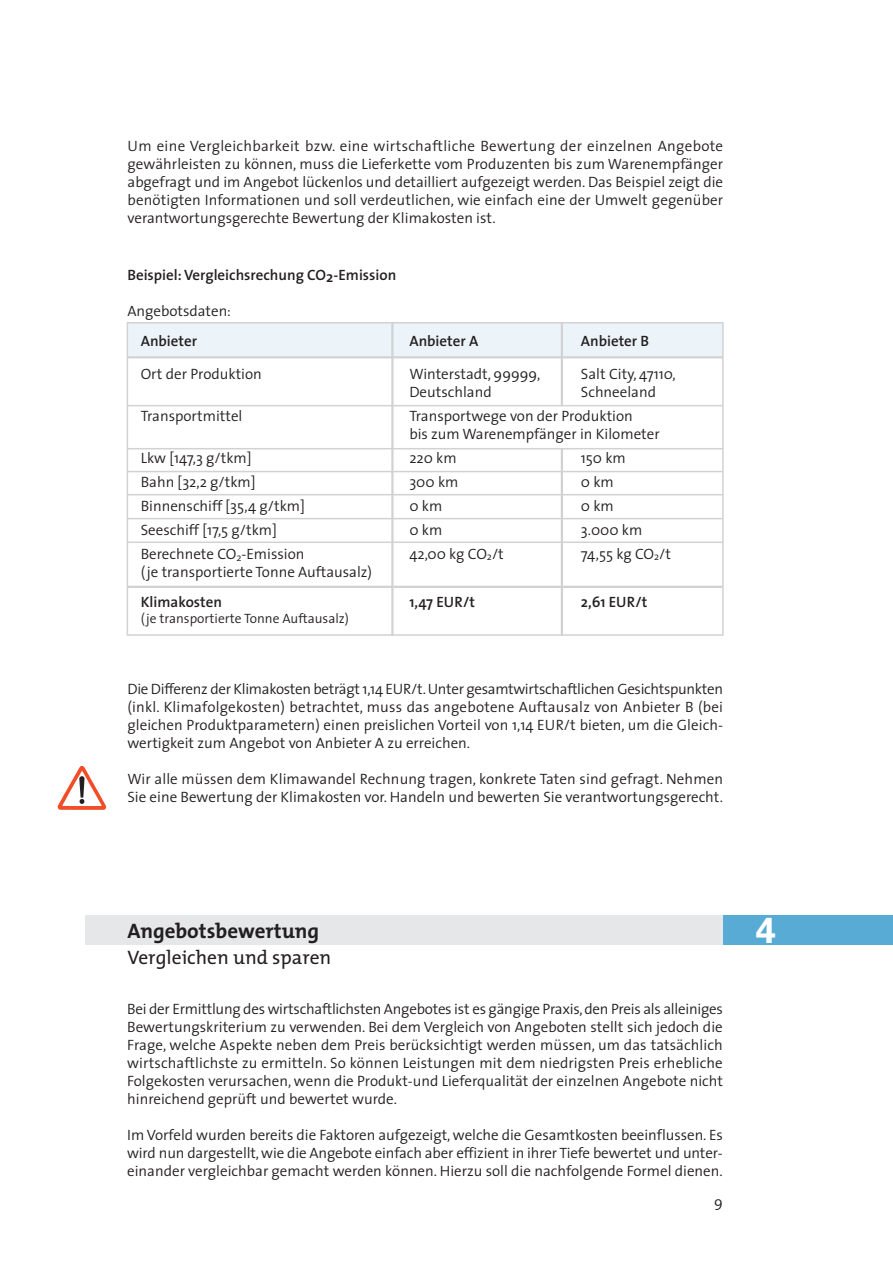
<style>
.page{position:relative;width:893px;height:1263px;background:#fff}
.page>*{position:absolute;margin:0;border:0;box-sizing:border-box;transform-origin:0 0}
.t1{font:700 36px "Univers";color:#fff}
.t2{font:700 21px "The Mix";color:#231f20}
.t3{font:19.5px "The Mix";color:#231f20}
.t4{font:300 15px/18px "The Sans";color:#231f20}
.t5{font:600 15px "The Sans";color:#231f20}
.t6{font:300 13.5px "The Sans";color:#231f20}
</style>
<div class="page">
<div style="left:130px;top:325px;width:591px;height:31px;background:#edf4f9"></div>
<hr style="left:127px;top:356px;width:596px;height:2px;background:#d1d2d4">
<hr style="left:127px;top:471px;width:596px;height:1px;background:#d1d2d4">
<hr style="left:561px;top:323px;width:2px;height:312px;background:#d1d2d4">
<hr style="left:127px;top:494px;width:596px;height:1px;background:#d1d2d4">
<hr style="left:127px;top:518px;width:596px;height:1px;background:#d1d2d4">
<hr style="left:127px;top:541px;width:596px;height:2px;background:#d1d2d4">
<hr style="left:127px;top:586px;width:596px;height:2px;background:#d1d2d4">
<svg style="left:130px;top:405px;width:591px;height:44px"></svg>
<hr style="left:391px;top:323px;width:3px;height:312px;background:#d1d2d4">
<div style="left:127px;top:322px;width:597px;height:314px;border:2px solid #d1d2d4"></div>
<svg style="left:58px;top:766px;width:48px;height:44px"></svg>
<div style="left:85px;top:915px;width:638px;height:30px;background:#e6e7e9"></div>
<div style="left:723px;top:915px;width:170px;height:30px;background:#58abd4"></div>
<p class="t4" style="left:128px;top:138px;width:597px;text-align:justify">Um eine Vergleichbarkeit bzw. eine wirtschaftliche Bewertung der einzelnen Angebote gewährleisten zu können, muss die Lieferkette vom Produzenten bis zum Warenempfänger abgefragt und im Angebot lückenlos und detailliert aufgezeigt werden. Das Beispiel zeigt die benötigten Informationen und soll verdeutlichen, wie einfach eine der Umwelt gegenüber verantwortungsgerechte Bewertung der Klimakosten ist.</p>
<p class="t5" style="left:127px;top:269px;width:270px">Beispiel: Vergleichsrechung CO2-Emission</p>
<p class="t4" style="left:127px;top:303px;width:105px">Angebotsdaten:</p>
<p class="t5" style="left:141px;top:335px;width:58px">Anbieter</p>
<p class="t4" style="left:141px;top:367px;width:123px">Ort der Produktion</p>
<p class="t4" style="left:141px;top:409px;width:103px">Transportmittel</p>
<p class="t4" style="left:141px;top:448px;width:166px;line-height:24px">Lkw [147,3 g/tkm]<br>Bahn [32,2 g/tkm]<br>Binnenschiff [35,4 g/tkm]<br>Seeschiff [17,5 g/tkm]<br>Berechnete CO<sub>2</sub>-Emission</p>
<p class="t4" style="left:141px;top:565px;width:233px">(je transportierte Tonne Auftausalz)</p>
<p class="t5" style="left:141px;top:596px;width:83px">Klimakosten</p>
<p class="t6" style="left:141px;top:614px;width:210px">(je transportierte Tonne Auftausalz)</p>
<p class="t5" style="left:409px;top:335px;width:71px">Anbieter A</p>
<p class="t4" style="left:409px;top:367px;width:133px">Winterstadt, 99999,<br>Deutschland</p>
<p class="t4" style="left:409px;top:409px;width:252px">Transportwege von der Produktion<br>bis zum Warenempfänger in Kilometer</p>
<p class="t4" style="left:409px;top:448px;width:96px;line-height:24px">220 km<br>300 km<br>0 km<br>0 km<br>42,00 kg CO<sub>2</sub>/t</p>
<p class="t5" style="left:409px;top:596px;width:67px">1,47 EUR/t</p>
<p class="t5" style="left:581px;top:335px;width:70px">Anbieter B</p>
<p class="t4" style="left:581px;top:367px;width:96px">Salt City, 47110,<br>Schneeland</p>
<p class="t4" style="left:581px;top:448px;width:92px;line-height:24px">150 km<br>0 km<br>0 km<br>3.000 km<br>74,55 kg CO<sub>2</sub>/t</p>
<p class="t5" style="left:581px;top:596px;width:68px">2,61 EUR/t</p>
<p class="t4" style="left:127px;top:681px;width:597px;text-align:justify">Die Differenz der Klimakosten beträgt 1,14 EUR/t. Unter gesamtwirtschaftlichen Gesichtspunkten (inkl. Klimafolgekosten) betrachtet, muss das angebotene Auftausalz von Anbieter B (bei gleichen Produktparametern) einen preislichen Vorteil von 1,14 EUR/t bieten, um die Gleich&shy;wertigkeit zum Angebot von Anbieter A zu erreichen.</p>
<p class="t4" style="left:127px;top:771px;width:597px">Wir alle müssen dem Klimawandel Rechnung tragen, konkrete Taten sind gefragt. Nehmen<br>Sie eine Bewertung der Klimakosten vor. Handeln und bewerten Sie verantwortungsgerecht.</p>
<h2 class="t2" style="left:127px;top:923px;width:193px">Angebotsbewertung</h2>
<h3 class="t3" style="left:127px;top:950px;width:205px">Vergleichen und sparen</h3>
<p class="t4" style="left:127px;top:1001px;width:597px;text-align:justify">Bei der Ermittlung des wirtschaftlichsten Angebotes ist es gängige Praxis, den Preis als alleiniges Bewertungskriterium zu verwenden. Bei dem Vergleich von Angeboten stellt sich jedoch die Frage, welche Aspekte neben dem Preis berücksichtigt werden müssen, um das tatsächlich wirtschaftlichste zu ermitteln. So können Leistungen mit dem niedrigsten Preis erhebliche Folgekosten verursachen, wenn die Produkt-und Lieferqualität der einzelnen Angebote nicht hinreichend geprüft und bewertet wurde.</p>
<p class="t4" style="left:127px;top:1127px;width:597px;text-align:justify">Im Vorfeld wurden bereits die Faktoren aufgezeigt, welche die Gesamtkosten beeinflussen. Es wird nun dargestellt, wie die Angebote einfach aber effizient in ihrer Tiefe bewertet und unter&shy;einander vergleichbar gemacht werden können. Hierzu soll die nachfolgende Formel dienen.</p>
<p class="t4" style="left:714px;top:1194px;width:10px">9</p>
<h1 class="t1" style="left:756px;top:917px;width:22px">4</h1>
</div>
